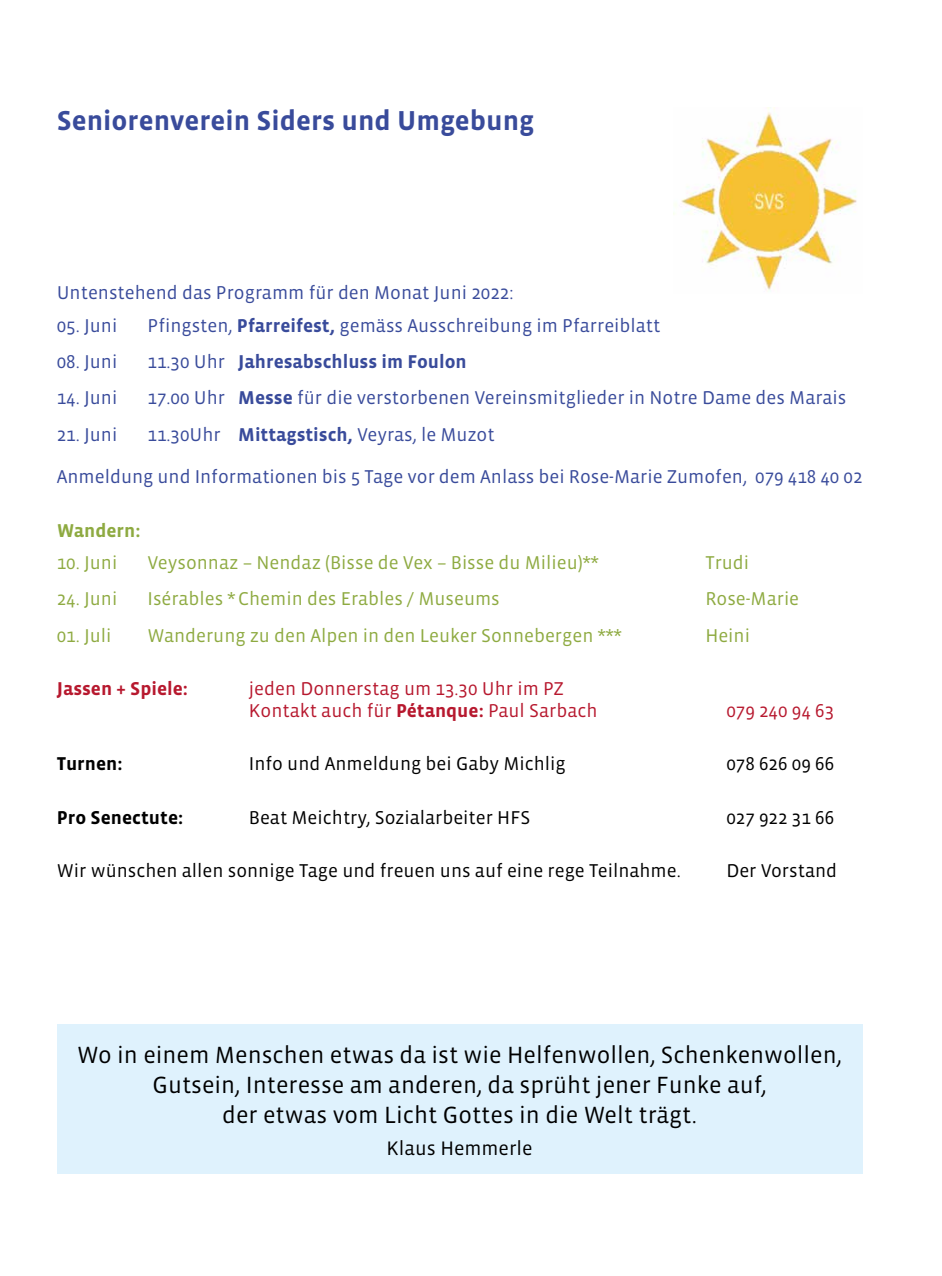
<style>
.page{position:relative;width:942px;height:1276px;background:#fff}
.page>*{position:absolute;margin:0;border:0;box-sizing:border-box;transform-origin:0 0}
.t1{font:700 28px "Vista Sans";color:#394b9b}
.t2{font:24px/30px "Vista Sans";color:#000;text-align:center}
.t3{font:20px "Vista Sans";color:#000}
.t4{font:19px "Vista Sans";color:#394b9b}
.t5{font:19px "Vista Sans";color:#8eaa41}
.t6{font:19px "Vista Sans";color:#000}
.t7{font:19px/21.2px "Vista Sans";color:#b7182e}
.t8{font:700 19px "Vista Sans";color:#394b9b}
.t9{font:700 19px "Vista Sans";color:#000}
.t10{font:700 19px "Vista Sans";color:#b7182e}
.t11{font:700 19px "Vista Sans";color:#8eaa41}
.s1{font-weight:700}
.s2{font-weight:400}
</style>
<div class="page">
<img style="left:673px;top:108px;width:184px;height:183px">
<div style="left:57px;top:1024px;width:805px;height:150px;background:#dff2fd"></div>
<h1 class="t1" style="left:57px;top:106px;width:478px">Seniorenverein Siders und Umgebung</h1>
<p class="t4" style="left:57px;top:283px;width:458px">Untenstehend das Programm für den Monat Juni 2022:</p>
<p class="t4" style="left:57px;top:315px;width:62px">05. Juni</p>
<p class="t4" style="left:147px;top:315px;width:514px">Pfingsten, <span class="s1">Pfarreifest,</span> gemäss Ausschreibung im Pfarreiblatt</p>
<p class="t4" style="left:57px;top:352px;width:62px">08. Juni</p>
<p class="t8" style="left:147px;top:352px;width:320px"><span class="s2">11.30 Uhr</span> Jahresabschluss im Foulon</p>
<p class="t4" style="left:57px;top:388px;width:62px">14. Juni</p>
<p class="t4" style="left:147px;top:388px;width:700px">17.00 Uhr <span class="s1">Messe</span> für die verstorbenen Vereinsmitglieder in Notre Dame des Marais</p>
<p class="t4" style="left:57px;top:425px;width:62px">21. Juni</p>
<p class="t4" style="left:147px;top:425px;width:348px">11.30Uhr <span class="s1">Mittagstisch,</span> Veyras, le Muzot</p>
<p class="t4" style="left:57px;top:467px;width:807px">Anmeldung und Informationen bis 5 Tage vor dem Anlass bei Rose-Marie Zumofen, 079 418 40 02</p>
<p class="t11" style="left:57px;top:520px;width:85px">Wandern:</p>
<p class="t5" style="left:57px;top:553px;width:62px">10. Juni</p>
<p class="t5" style="left:147px;top:553px;width:453px">Veysonnaz – Nendaz (Bisse de Vex – Bisse du Milieu)**</p>
<p class="t5" style="left:705px;top:553px;width:45px">Trudi</p>
<p class="t5" style="left:57px;top:589px;width:62px">24. Juni</p>
<p class="t5" style="left:147px;top:589px;width:354px">Isérables *Chemin des Erables / Museums</p>
<p class="t5" style="left:705px;top:589px;width:95px">Rose-Marie</p>
<p class="t5" style="left:57px;top:626px;width:56px">01. Juli</p>
<p class="t5" style="left:147px;top:626px;width:476px">Wanderung zu den Alpen in den Leuker Sonnebergen ***</p>
<p class="t5" style="left:705px;top:626px;width:46px">Heini</p>
<p class="t10" style="left:57px;top:679px;width:133px">Jassen + Spiele:</p>
<p class="t7" style="left:249px;top:679px;width:350px">jeden Donnerstag um 13.30 Uhr im PZ<br>Kontakt auch für <span class="s1">Pétanque:</span> Paul Sarbach</p>
<p class="t7" style="left:726px;top:700px;width:109px">079 240 94 63</p>
<p class="t9" style="left:57px;top:754px;width:67px">Turnen:</p>
<p class="t6" style="left:249px;top:754px;width:318px">Info und Anmeldung bei Gaby Michlig</p>
<p class="t6" style="left:726px;top:754px;width:109px">078 626 09 66</p>
<p class="t9" style="left:57px;top:807px;width:128px">Pro Senectute:</p>
<p class="t6" style="left:249px;top:807px;width:283px">Beat Meichtry, Sozialarbeiter HFS</p>
<p class="t6" style="left:726px;top:807px;width:109px">027 922 31 66</p>
<p class="t6" style="left:57px;top:861px;width:625px">Wir wünschen allen sonnige Tage und freuen uns auf eine rege Teilnahme.</p>
<p class="t6" style="left:726px;top:861px;width:112px">Der Vorstand</p>
<p class="t2" style="left:77px;top:1040px;width:765px">Wo in einem Menschen etwas da ist wie Helfenwollen, Schenkenwollen,<br>Gutsein, Interesse am anderen, da sprüht jener Funke auf,<br>der etwas vom Licht Gottes in die Welt trägt.</p>
<p class="t3" style="left:386px;top:1137px;width:147px">Klaus Hemmerle</p>
</div>
